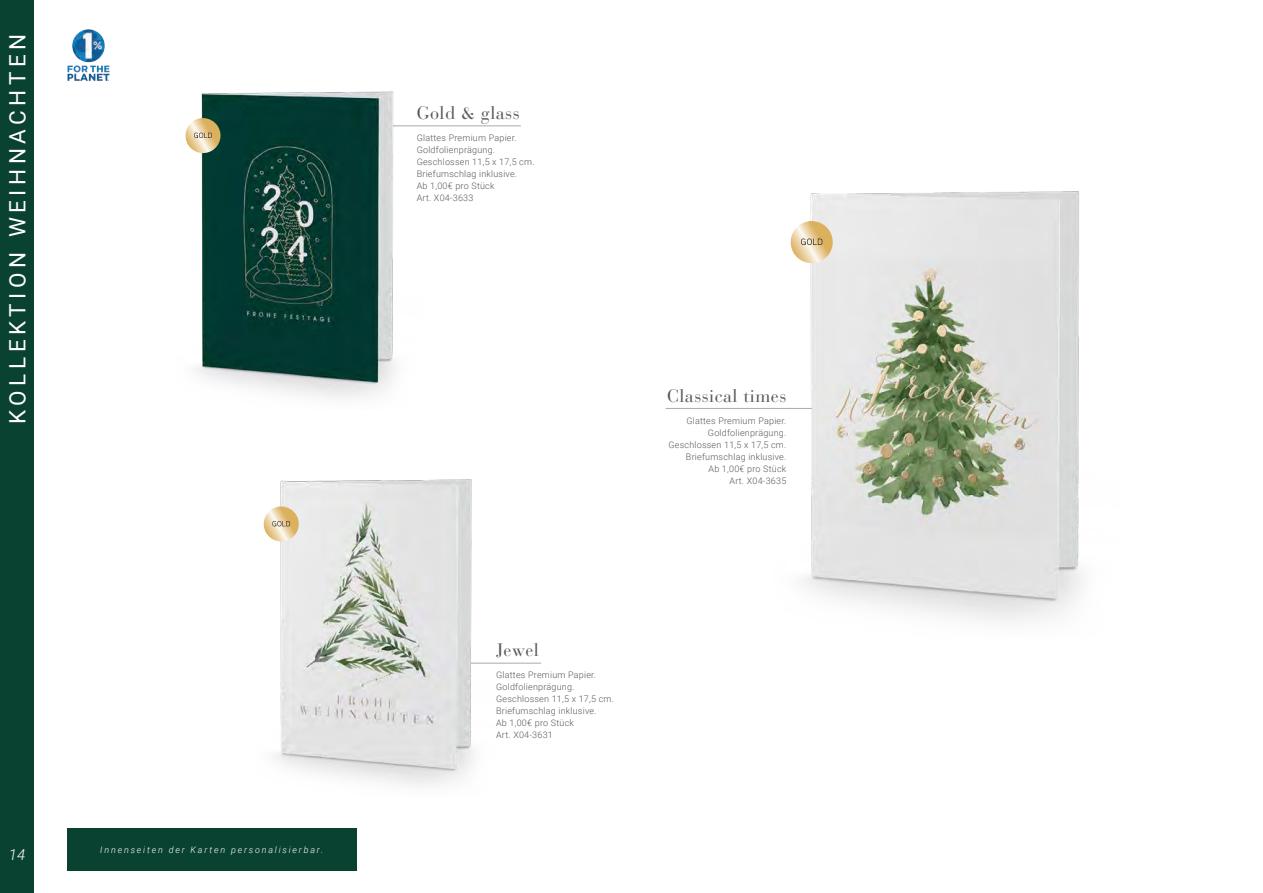
<style>
.page{position:relative;width:1263px;height:893px;background:#fff}
.page>*{position:absolute;margin:0;border:0;box-sizing:border-box;transform-origin:0 0}
.t1{font:22.5px "Roboto";letter-spacing:.2em;color:#fff}
.t2{font:18px "Bauer Bodoni Std 1";letter-spacing:.025em;color:#57585a}
.t3{font:italic 300 15px "Roboto";color:#fff}
.t4{font:300 9px "Roboto";letter-spacing:.025em;color:#57585a}
.t5{font:italic 300 9px "Roboto";letter-spacing:.2em;color:#fff}
</style>
<div class="page">
<div style="left:67px;top:828px;width:289px;height:43px;background:#0a4231"></div>
<img style="left:196px;top:91px;width:325px;height:307px">
<img style="left:275px;top:479px;width:266px;height:392px">
<img style="left:804px;top:191px;width:279px;height:431px">
<hr style="left:665px;top:408px;width:147px;height:1px;background:#aaaaac">
<svg style="left:185px;top:118px;width:38px;height:38px"></svg>
<svg style="left:263px;top:506px;width:38px;height:38px"></svg>
<svg style="left:790px;top:221px;width:46px;height:45px;background:#e7d5b3"></svg>
<div style="left:0;top:0;width:34px;height:893px;background:#0a4231"></div>
<img style="left:67px;top:29px;width:43px;height:52px">
<h1 class="t1" style="left:2px;top:424px;width:391px;rotate:-90deg">KOLLEKTION WEIHNACHTEN</h1>
<h3 class="t3" style="left:9px;top:844px;width:18px">14</h3>
<p class="t5" style="left:100px;top:844px;width:225px">Innenseiten der Karten personalisierbar.</p>
<p class="t2" style="left:417px;top:102px;width:104px">Gold &amp; glass</p>
<p class="t4" style="left:417px;top:131px;width:101px">Glattes Premium Papier.</p>
<p class="t4" style="left:417px;top:143px;width:80px">Goldfolienprägung.</p>
<p class="t4" style="left:417px;top:155px;width:119px">Geschlossen 11,5 x 17,5 cm.</p>
<p class="t4" style="left:417px;top:167px;width:102px">Briefumschlag inklusive.</p>
<p class="t4" style="left:417px;top:179px;width:79px">Ab 1,00€ pro Stück</p>
<p class="t4" style="left:417px;top:191px;width:58px">Art. X04-3633</p>
<p class="t2" style="left:667px;top:385px;width:121px">Classical times</p>
<p class="t4" style="left:686px;top:414px;width:101px">Glattes Premium Papier.</p>
<p class="t4" style="left:708px;top:426px;width:80px">Goldfolienprägung.</p>
<p class="t4" style="left:668px;top:438px;width:119px">Geschlossen 11,5 x 17,5 cm.</p>
<p class="t4" style="left:686px;top:450px;width:102px">Briefumschlag inklusive.</p>
<p class="t4" style="left:708px;top:462px;width:79px">Ab 1,00€ pro Stück</p>
<p class="t4" style="left:729px;top:475px;width:58px">Art. X04-3635</p>
<p class="t2" style="left:496px;top:639px;width:44px">Jewel</p>
<p class="t4" style="left:496px;top:668px;width:101px">Glattes Premium Papier.</p>
<p class="t4" style="left:496px;top:680px;width:80px">Goldfolienprägung.</p>
<p class="t4" style="left:496px;top:692px;width:119px">Geschlossen 11,5 x 17,5 cm.</p>
<p class="t4" style="left:496px;top:704px;width:102px">Briefumschlag inklusive.</p>
<p class="t4" style="left:496px;top:716px;width:79px">Ab 1,00€ pro Stück</p>
<p class="t4" style="left:496px;top:728px;width:58px">Art. X04-3631</p>
</div>
